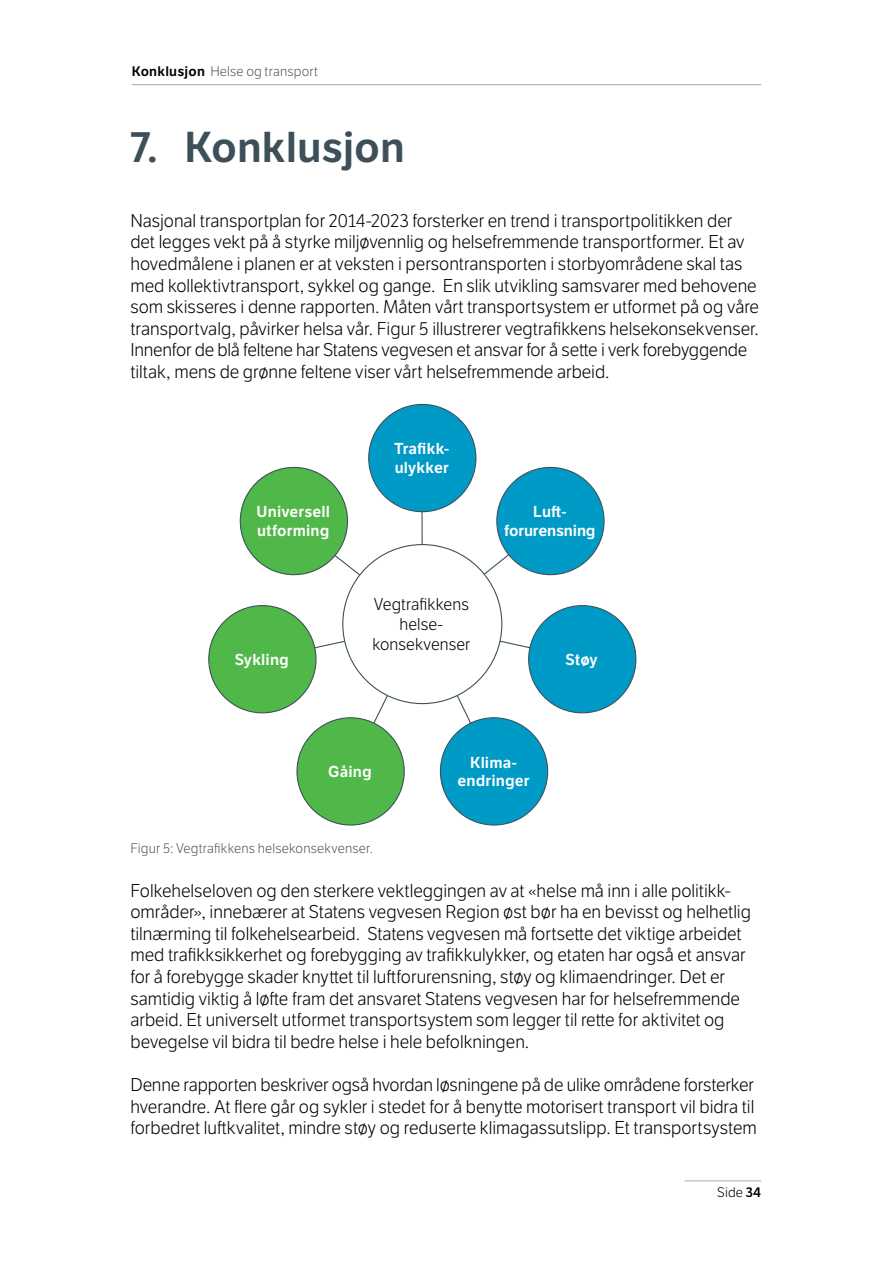
<style>
.page{position:relative;width:893px;height:1263px;background:#fff}
.page>*{position:absolute;margin:0;border:0;box-sizing:border-box;transform-origin:0 0}
.Overskrift_-_1{font:600 42px "LFT Etica";letter-spacing:-.005em;color:#3d505a}
.Brødtekst_-_1{font:300 18px/21.6px "LFT Etica";color:#000}
.Bildetekst_-_1{font:300 16.5px/19.8px "LFT Etica";letter-spacing:.005em;color:#000;text-align:center}
.Bildetekst_-_1-2{font:600 15.45px/18.5px "LFT Etica";letter-spacing:.01em;color:#fff}
.Bildetekst_-_1-3{font:600 15.45px "LFT Etica";letter-spacing:-.01em;color:#fff}
.Bildetekst_-_1-4{font:300 13.5px "LFT Etica";letter-spacing:.015em;color:#58585b}
.Bildetekst_-_1-5{font:300 13.5px "LFT Etica";color:#000}
.s1{font-weight:600;color:#000}
.s2{font-weight:600}
</style>
<div class="page">
<hr style="left:132px;top:84px;width:629px;height:1px;background:#a7a9ac">
<hr style="left:685px;top:1180px;width:76px;height:1px;background:#a7a9ac">
<svg style="left:261px;top:457px;width:323px;height:316px"></svg>
<div style="left:343px;top:545px;width:159px;height:159px;background:#fff;border-radius:50%"></div>
<div style="left:369px;top:404px;width:107px;height:108px;background:#009ac6;border-radius:50%"></div>
<div style="left:240px;top:467px;width:107px;height:108px;background:#50b848;border-radius:50%"></div>
<div style="left:440px;top:718px;width:108px;height:107px;background:#009ac6;border-radius:50%"></div>
<div style="left:529px;top:606px;width:107px;height:107px;background:#009ac6;border-radius:50%"></div>
<div style="left:497px;top:467px;width:107px;height:108px;background:#009ac6;border-radius:50%"></div>
<div style="left:209px;top:606px;width:107px;height:107px;background:#50b848;border-radius:50%"></div>
<div style="left:297px;top:718px;width:107px;height:107px;background:#50b848;border-radius:50%"></div>
<p class="Bildetekst_-_1-4" style="left:132px;top:63px;width:188px"><span class="s1">Konklusjon</span> Helse og transport</p>
<h1 class="Overskrift_-_1" style="left:130px;top:122px;width:276px">7. Konklusjon</h1>
<p class="Brødtekst_-_1" style="left:130px;top:210px;width:630px">Nasjonal transportplan for 2014-2023 forsterker en trend i transportpolitikken der det legges vekt på å styrke miljøvennlig og helsefremmende transportformer. Et av hovedmålene i planen er at veksten i persontransporten i storbyområdene skal tas med kollektivtransport, sykkel og gange. En slik utvikling samsvarer med behovene som skisseres i denne rapporten. Måten vårt transportsystem er utformet på og våre transportvalg, påvirker helsa vår. Figur 5 illustrerer vegtrafikkens helsekonsekvenser.<br>Innenfor de blå feltene har Statens vegvesen et ansvar for å sette i verk forebyggende tiltak, mens de grønne feltene viser vårt helsefremmende arbeid.</p>
<p class="Bildetekst_-_1-2" style="left:257px;top:503px;width:75px">Universell utforming</p>
<p class="Bildetekst_-_1-2" style="left:235px;top:650px;width:56px">Sykling</p>
<p class="Bildetekst_-_1-2" style="left:394px;top:440px;width:57px">Trafikk-</p>
<p class="Bildetekst_-_1-2" style="left:395px;top:458px;width:56px">ulykker</p>
<p class="Bildetekst_-_1" style="left:372px;top:595px;width:99px">Vegtrafikkens helse&shy;konsekvenser</p>
<p class="Bildetekst_-_1-2" style="left:533px;top:503px;width:35px">Luft-</p>
<p class="Bildetekst_-_1-3" style="left:504px;top:521px;width:93px">forurensning</p>
<p class="Bildetekst_-_1-2" style="left:566px;top:650px;width:34px">Støy</p>
<p class="Bildetekst_-_1-2" style="left:328px;top:762px;width:45px">Gåing</p>
<p class="Bildetekst_-_1-2" style="left:470px;top:753px;width:48px">Klima-</p>
<p class="Bildetekst_-_1-2" style="left:457px;top:772px;width:74px">endringer</p>
<p class="Bildetekst_-_1-4" style="left:130px;top:841px;width:244px">Figur 5: Vegtrafikkens helsekonsekvenser.</p>
<p class="Brødtekst_-_1" style="left:130px;top:880px;width:622px">Folkehelseloven og den sterkere vektleggingen av at «helse må inn i alle politikk&shy;områder», innebærer at Statens vegvesen Region øst bør ha en bevisst og helhetlig tilnærming til folkehelsearbeid. Statens vegvesen må fortsette det viktige arbeidet med trafikksikkerhet og forebygging av trafikkulykker, og etaten har også et ansvar for å forebygge skader knyttet til luftforurensning, støy og klimaendringer. Det er samtidig viktig å løfte fram det ansvaret Statens vegvesen har for helsefremmende arbeid. Et universelt utformet transportsystem som legger til rette for aktivitet og bevegelse vil bidra til bedre helse i hele befolkningen.</p>
<p class="Brødtekst_-_1" style="left:130px;top:1074px;width:628px">Denne rapporten beskriver også hvordan løsningene på de ulike områdene forsterker hverandre. At flere går og sykler i stedet for å benytte motorisert transport vil bidra til forbedret luftkvalitet, mindre støy og reduserte klimagassutslipp. Et transportsystem</p>
<p class="Bildetekst_-_1-5" style="left:717px;top:1184px;width:45px">Side <span class="s2">34</span></p>
</div>
